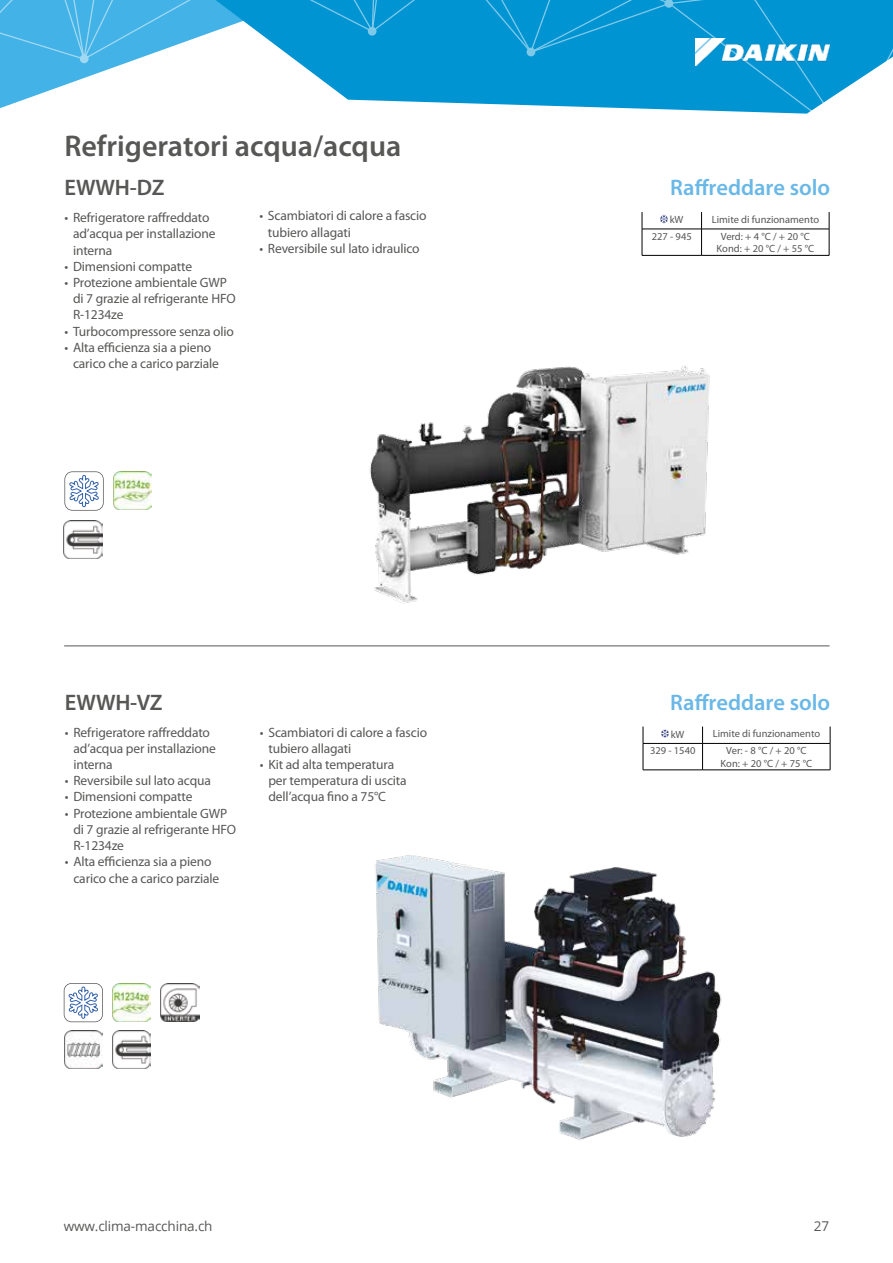
<style>
.page{position:relative;width:893px;height:1263px;background:#fff}
.page>*{position:absolute;margin:0;border:0;box-sizing:border-box;transform-origin:0 0}
.t1{font:600 30px "Myriad Pro";color:#575756}
.t2{font:600 22.5px "Myriad Pro";color:#6ab8e7}
.t3{font:600 22.5px "Myriad Pro";letter-spacing:-.005em;color:#575756}
.t4{font:13.5px/16.2px "Myriad Pro";letter-spacing:-.01em;color:#575756}
.t5{font:13.5px "Open Sans";letter-spacing:-.01em;color:#575756}
.t6{font:10.5px/16.4px "Myriad Pro";color:#575756}
</style>
<div class="page">
<svg style="left:0;top:0;width:893px;height:114px"></svg>
<img style="left:695px;top:38px;width:134px;height:28px">
<hr style="left:64px;top:646px;width:766px;height:1px;background:#575756">
<img style="left:113px;top:471px;width:39px;height:39px">
<img style="left:369px;top:365px;width:341px;height:238px">
<img style="left:375px;top:855px;width:347px;height:286px">
<svg style="left:65px;top:471px;width:39px;height:40px"></svg>
<img style="left:64px;top:520px;width:38px;height:38px">
<hr style="left:642px;top:229px;width:59px;height:1px;background:#000">
<svg style="left:642px;top:212px;width:1px;height:43px"></svg>
<hr style="left:701px;top:229px;width:128px;height:1px;background:#000">
<svg style="left:701px;top:212px;width:1px;height:43px"></svg>
<svg style="left:829px;top:212px;width:1px;height:43px"></svg>
<hr style="left:642px;top:255px;width:59px;height:1px;background:#000">
<hr style="left:701px;top:255px;width:128px;height:1px;background:#000">
<svg style="left:660px;top:215px;width:8px;height:8px"></svg>
<img style="left:65px;top:1030px;width:38px;height:39px">
<img style="left:113px;top:983px;width:38px;height:38px">
<svg style="left:64px;top:983px;width:39px;height:39px"></svg>
<img style="left:113px;top:1030px;width:38px;height:38px">
<hr style="left:643px;top:743px;width:60px;height:1px;background:#000">
<svg style="left:643px;top:726px;width:1px;height:44px"></svg>
<hr style="left:702px;top:743px;width:128px;height:1px;background:#000">
<svg style="left:702px;top:726px;width:1px;height:44px"></svg>
<svg style="left:830px;top:726px;width:1px;height:44px"></svg>
<hr style="left:643px;top:770px;width:60px;height:1px;background:#000">
<hr style="left:702px;top:770px;width:128px;height:1px;background:#000">
<svg style="left:661px;top:729px;width:8px;height:9px"></svg>
<img style="left:161px;top:983px;width:38px;height:38px">
<h1 class="t1" style="left:64px;top:127px;width:339px">Refrigeratori acqua/acqua</h1>
<h2 class="t3" style="left:65px;top:173px;width:102px">EWWH-DZ</h2>
<h2 class="t2" style="left:670px;top:173px;width:162px">Raffreddare solo</h2>
<p class="t4" style="left:73px;top:209px;width:144px;text-indent:-9px">• Refrigeratore raffreddato ad’acqua per installazione interna</p>
<p class="t4" style="left:65px;top:258px;width:129px">• Dimensioni compatte</p>
<p class="t4" style="left:73px;top:274px;width:164px;text-indent:-9px">• Protezione ambientale GWP di 7 grazie al refrigerante HFO<br>R-1234ze</p>
<p class="t4" style="left:65px;top:323px;width:171px">• Turbocompressore senza olio</p>
<p class="t4" style="left:73px;top:339px;width:147px;text-indent:-9px">• Alta efficienza sia a pieno carico che a carico parziale</p>
<p class="t4" style="left:268px;top:208px;width:160px;text-indent:-9px">• Scambiatori di calore a fascio tubiero allagati</p>
<p class="t4" style="left:259px;top:240px;width:162px">• Reversibile sul lato idraulico</p>
<p class="t6" style="left:652px;top:212px;width:41px;text-indent:18px">kW<br>227 - 945</p>
<p class="t6" style="left:712px;top:211px;width:109px">Limite di funzionamento</p>
<p class="t6" style="left:717px;top:230px;width:99px;line-height:12.6px;text-align:center">Verd: + 4 °C / + 20 °C<br>Kond: + 20 °C / + 55 °C</p>
<h2 class="t3" style="left:65px;top:688px;width:99px">EWWH-VZ</h2>
<h2 class="t2" style="left:670px;top:688px;width:162px">Raffreddare solo</h2>
<p class="t4" style="left:73px;top:724px;width:144px;text-indent:-9px">• Refrigeratore raffreddato ad’acqua per installazione interna</p>
<p class="t4" style="left:65px;top:772px;width:148px">• Reversibile sul lato acqua</p>
<p class="t4" style="left:65px;top:789px;width:129px">• Dimensioni compatte</p>
<p class="t4" style="left:73px;top:805px;width:164px;text-indent:-9px">• Protezione ambientale GWP di 7 grazie al refrigerante HFO<br>R-1234ze</p>
<p class="t4" style="left:73px;top:853px;width:147px;text-indent:-9px">• Alta efficienza sia a pieno carico che a carico parziale</p>
<p class="t4" style="left:268px;top:724px;width:160px;text-indent:-9px">• Scambiatori di calore a fascio tubiero allagati</p>
<p class="t4" style="left:268px;top:756px;width:140px;text-indent:-9px">• Kit ad alta temperatura per temperatura di uscita dell’acqua fino a 75°C</p>
<p class="t6" style="left:650px;top:726px;width:47px;text-indent:21px">kW<br>329 - 1540</p>
<p class="t6" style="left:713px;top:725px;width:109px">Limite di funzionamento</p>
<p class="t6" style="left:721px;top:744px;width:93px;line-height:12.6px;text-align:center">Ver: - 8 °C / + 20 °C<br>Kon: + 20 °C / + 75 °C</p>
<p class="t5" style="left:64px;top:1216px;width:150px">www.clima-macchina.ch</p>
<p class="t5" style="left:814px;top:1216px;width:17px">27</p>
</div>
